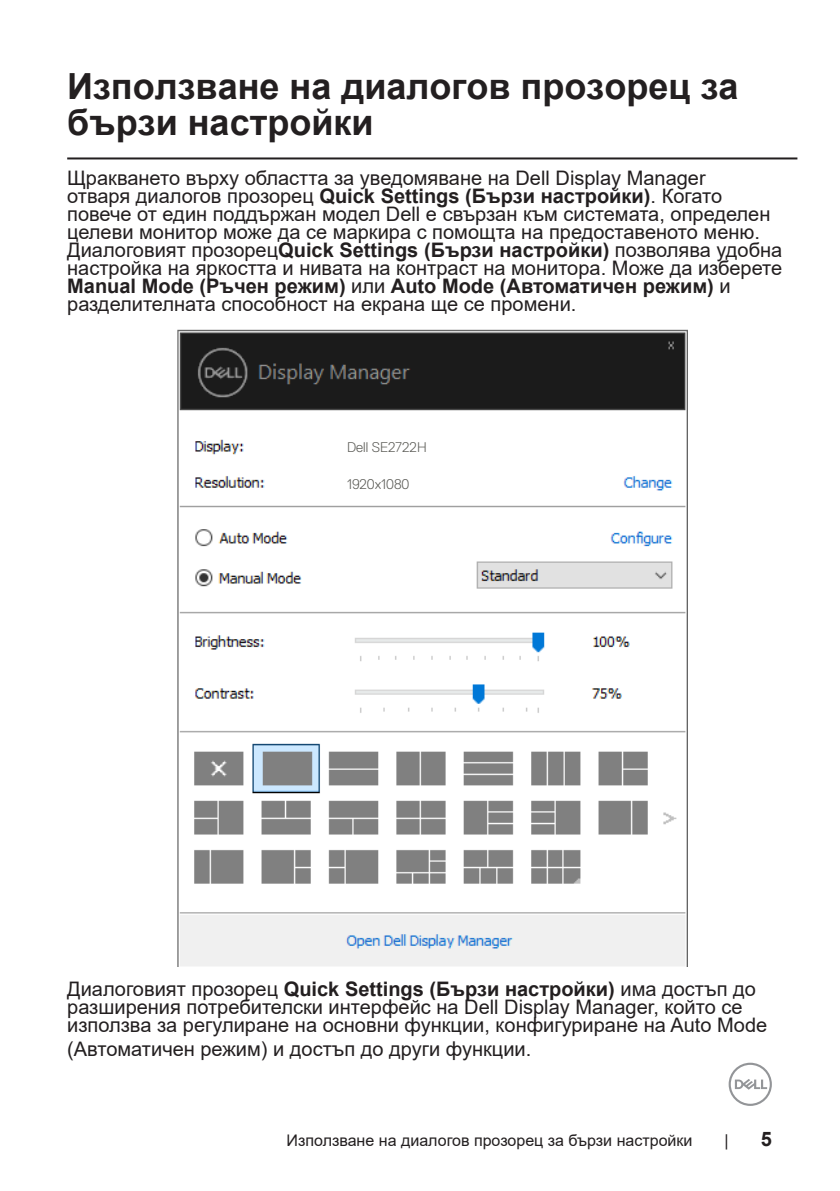
<style>
.page{position:relative;width:840px;height:1191px;background:#fff}
.page>*{position:absolute;margin:0;border:0;box-sizing:border-box;transform-origin:0 0}
.Head_1{font:700 36px/36px "Arial";color:#231f20}
.Paragraph{font:20px/18px "Arial";color:#231f20}
.t1{font:700 20px "Arial";color:#231f20}
.t2{font:16px "Arial";color:#231f20}
.t3{font:300 14px "Dell Replica";color:#585853}
.s1{font-weight:700}
</style>
<div class="page">
<svg style="left:728px;top:1062px;width:43px;height:44px"></svg>
<hr style="left:67px;top:157px;width:730px;height:2px;background:#231f20">
<img style="left:177px;top:329px;width:510px;height:637px">
<p class="Head_1" style="left:67px;top:69px;width:672px">Използване на диалогов прозорец за бързи настройки</p>
<p class="Paragraph" style="left:67px;top:169px;width:716px">Щракването върху областта за уведомяване на Dell Display Manager<br>отваря диалогов прозорец <span class="s1">Quick Settings (Бързи настройки)</span>. Когато повече от един поддържан модел Dell е свързан към системата, определен целеви монитор може да се маркира с помощта на предоставеното меню.<br>Диалоговият прозорец<span class="s1">Quick Settings (Бързи настройки)</span> позволява удобна настройка на яркостта и нивата на контраст на монитора. Може да изберете <span class="s1">Manual Mode (Ръчен режим)</span> или <span class="s1">Auto Mode (Автоматичен режим)</span> и разделителната способност на екрана ще се промени.</p>
<p class="t3" style="left:347px;top:439px;width:81px">Dell SE2722H</p>
<p class="t3" style="left:347px;top:476px;width:64px">1920x1080</p>
<p class="Paragraph" style="left:67px;top:979px;width:701px">Диалоговият прозорец <span class="s1">Quick Settings (Бързи настройки)</span> има достъп до разширения потребителски интерфейс на Dell Display Manager, който се използва за регулиране на основни функции, конфигуриране на Auto Mode</p>
<p class="Paragraph" style="left:67px;top:1039px;width:465px">(Автоматичен режим) и достъп до други функции.</p>
<p class="t2" style="left:286px;top:1129px;width:407px">Използване на диалогов прозорец за бързи настройки</p>
<p class="t2" style="left:724px;top:1129px;width:6px">|</p>
<p class="t1" style="left:760px;top:1124px;width:13px">5</p>
</div>
